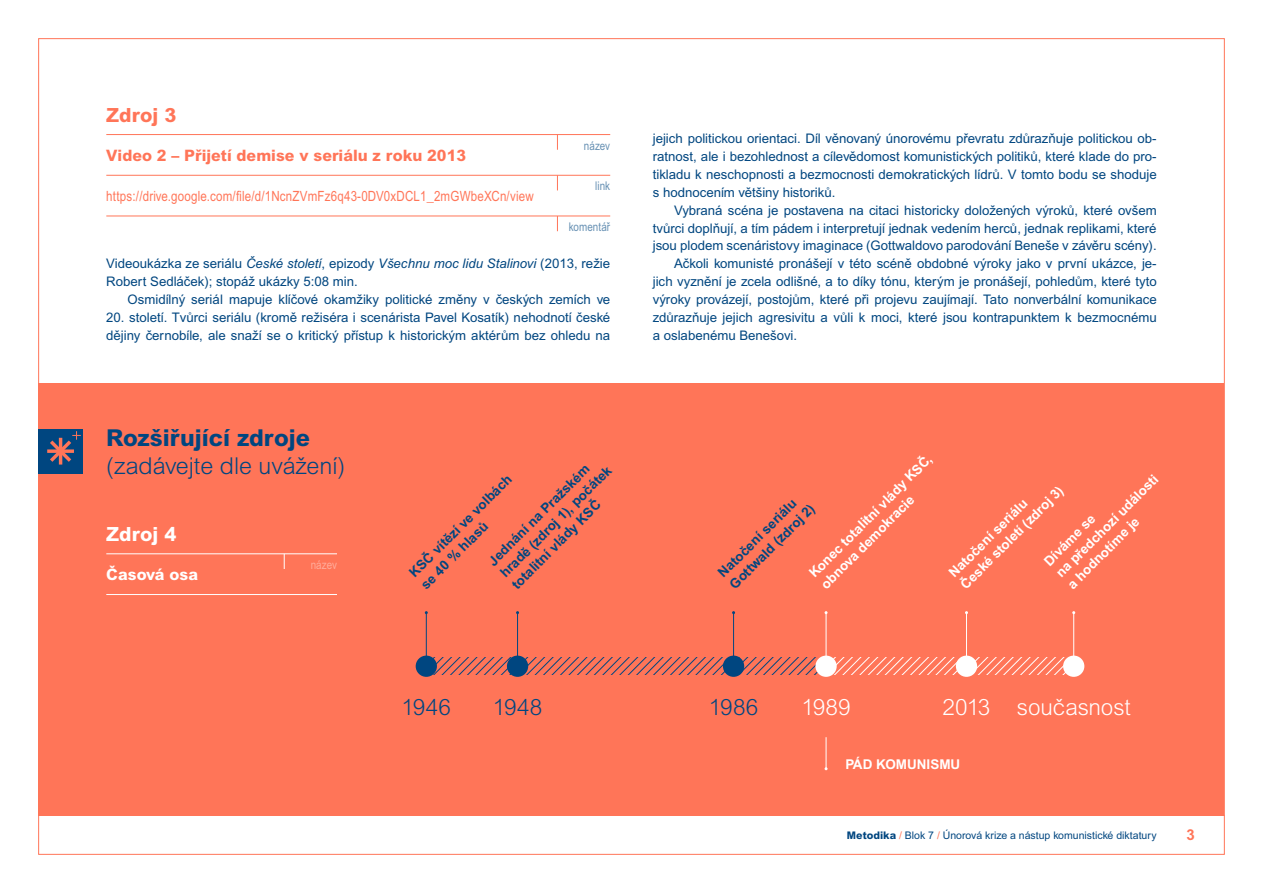
<style>
.page{position:relative;width:1263px;height:893px;background:#fff}
.page>*{position:absolute;margin:0;border:0;box-sizing:border-box;transform-origin:0 0}
.t1{font:300 23.25px "Arial MT Pro";color:#004680}
.t2{font:800 23.25px "Arial MT Pro";color:#004680}
.t3{font:300 22.5px "Arial MT Pro";letter-spacing:-.01em;color:#fff}
.t4{font:300 22.5px "Arial MT Pro";letter-spacing:.005em;color:#004680}
.t5{font:800 19.5px "Arial MT Pro";color:#ff7558}
.t6{font:800 19.5px "Arial MT Pro";color:#fff}
.t7{font:800 15.75px "Arial MT Pro";color:#ff7558}
.t8{font:800 15.75px "Arial MT Pro";color:#fff}
.t9{font:700 15px "Arial MT Pro";color:#ff7558}
.t10{font:14.1px "Arial Narrow MT Pro";letter-spacing:.015em;color:#ff7558}
.t11{font:700 13.5px/16.5px "Arial MT Pro";color:#fff}
.t12{font:700 13.5px/16.5px "Arial MT Pro";color:#004680}
.t13{font:13.2px/17.9px "Arial MT Pro";color:#004680}
.t14{font:12px "Arial Narrow MT Pro";letter-spacing:.01em;color:#6690b3}
.t15{font:12px "Arial Narrow MT Pro";letter-spacing:.005em;color:#ffac9b}
.t16{font:10.5px "Arial MT Pro";color:#004680}
.s1{font-style:italic}
.s2{font-weight:800}
.s3{color:#ff7558}
</style>
<div class="page">
<hr style="left:39px;top:815px;width:1186px;height:1px;background:#ff7558">
<div style="left:38px;top:383px;width:1186px;height:433px;background:#ff7558"></div>
<svg style="left:433px;top:658px;width:634px;height:17px"></svg>
<hr style="left:426px;top:613px;width:1px;height:53px;background:#004680">
<hr style="left:517px;top:613px;width:1px;height:52px;background:#004680">
<hr style="left:733px;top:613px;width:1px;height:52px;background:#004680">
<hr style="left:826px;top:613px;width:1px;height:52px;background:#fff">
<hr style="left:826px;top:737px;width:1px;height:32px;background:#fff">
<hr style="left:966px;top:613px;width:1px;height:52px;background:#fff">
<hr style="left:1073px;top:613px;width:1px;height:52px;background:#fff">
<div style="left:416px;top:656px;width:21px;height:21px;background:#004680;border-radius:50%"></div>
<div style="left:507px;top:656px;width:21px;height:21px;background:#004680;border-radius:50%"></div>
<div style="left:723px;top:656px;width:21px;height:21px;background:#004680;border-radius:50%"></div>
<div style="left:815px;top:656px;width:22px;height:21px;background:#fff;border-radius:50%"></div>
<div style="left:956px;top:656px;width:21px;height:21px;background:#fff;border-radius:50%"></div>
<div style="left:1063px;top:656px;width:21px;height:21px;background:#fff;border-radius:50%"></div>
<hr style="left:106px;top:553px;width:231px;height:1px;background:#fff">
<hr style="left:106px;top:594px;width:231px;height:1px;background:#fff">
<hr style="left:106px;top:216px;width:504px;height:1px;background:#ff7558">
<svg style="left:557px;top:217px;width:1px;height:14px"></svg>
<hr style="left:106px;top:175px;width:504px;height:1px;background:#ff7558">
<svg style="left:557px;top:175px;width:1px;height:15px"></svg>
<hr style="left:106px;top:134px;width:504px;height:1px;background:#ff7558">
<svg style="left:557px;top:135px;width:1px;height:15px"></svg>
<svg style="left:284px;top:554px;width:1px;height:15px"></svg>
<div style="left:38px;top:429px;width:45px;height:44px;background:#004680"></div>
<svg style="left:47px;top:431px;width:34px;height:34px"></svg>
<h3 class="t5" style="left:106px;top:103px;width:72px">Zdroj 3</h3>
<p class="t14" style="left:584px;top:138px;width:28px">název</p>
<p class="t13" style="left:653px;top:130px;width:505px;text-align:justify">jejich politickou orientaci. Díl věnovaný únorovému převratu zdůrazňuje politickou ob&shy;ratnost, ale i bezohlednost a cílevědomost komunistických politiků, které klade do pro&shy;tikladu k neschopnosti a bezmocnosti demokratických lídrů. V tomto bodu se shoduje s hodnocením většiny historiků.</p>
<p class="t13" style="left:674px;top:202px;width:484px">Vybraná scéna je postavena na citaci historicky doložených výroků, které ovšem</p>
<p class="t13" style="left:653px;top:220px;width:505px">tvůrci doplňují, a tím pádem i interpretují jednak vedením herců, jednak replikami, které</p>
<p class="t13" style="left:653px;top:238px;width:505px">jsou plodem scenáristovy imaginace (Gottwaldovo parodování Beneše v závěru scény).</p>
<p class="t13" style="left:674px;top:255px;width:484px">Ačkoli komunisté pronášejí v této scéně obdobné výroky jako v první ukázce, je-</p>
<p class="t13" style="left:653px;top:273px;width:505px">jich vyznění je zcela odlišné, a to díky tónu, kterým je pronášejí, pohledům, které tyto</p>
<p class="t13" style="left:653px;top:291px;width:505px">výroky provázejí, postojům, které při projevu zaujímají. Tato nonverbální komunikace</p>
<p class="t13" style="left:653px;top:309px;width:505px">zdůrazňuje jejich agresivitu a vůli k moci, které jsou kontrapunktem k bezmocnému</p>
<p class="t13" style="left:653px;top:327px;width:146px">a oslabenému Benešovi.</p>
<p class="t7" style="left:106px;top:146px;width:361px">Video 2 – Přijetí demise v seriálu z roku 2013</p>
<p class="t14" style="left:595px;top:179px;width:17px">link</p>
<p class="t10" style="left:106px;top:187px;width:429px">https://drive.google.com/file/d/1NcnZVmFz6q43-0DV0xDCL1_2mGWbeXCn/view</p>
<p class="t14" style="left:569px;top:219px;width:43px">komentář</p>
<p class="t13" style="left:106px;top:255px;width:505px">Videoukázka ze seriálu <span class="s1">České století</span>, epizody <span class="s1">Všechnu moc lidu Stalinovi</span> (2013, režie<br>Robert Sedláček); stopáž ukázky 5:08 min.</p>
<p class="t13" style="left:128px;top:291px;width:484px">Osmidílný seriál mapuje klíčové okamžiky politické změny v českých zemích ve</p>
<p class="t13" style="left:106px;top:309px;width:505px">20. století. Tvůrci seriálu (kromě režiséra i scenárista Pavel Kosatík) nehodnotí české dějiny černobíle, ale snaží se o kritický přístup k historickým aktérům bez ohledu na</p>
<h1 class="t2" style="left:106px;top:424px;width:205px">Rozšiřující zdroje</h1>
<h1 class="t1" style="left:106px;top:451px;width:241px">(zadávejte dle uvážení)</h1>
<h3 class="t6" style="left:106px;top:522px;width:72px">Zdroj 4</h3>
<p class="t8" style="left:106px;top:565px;width:93px">Časová osa</p>
<p class="t15" style="left:311px;top:557px;width:28px">název</p>
<p class="t12" style="left:485px;top:558px;width:153px;rotate:-45deg">JEDNÁNÍ NA PRAŽSKÉM<br>HRADĚ (ZDROJ 1), POČÁTEK<br>TOTALITNÍ VLÁDY KSČ</p>
<p class="t12" style="left:406px;top:569px;width:140px;rotate:-45deg">KSČ VÍTĚZÍ VE VOLBÁCH<br>SE 40 % HLASŮ</p>
<p class="t11" style="left:806px;top:569px;width:169px;rotate:-45deg">KONEC TOTALITNÍ VLÁDY KSČ,<br>OBNOVA DEMOKRACIE</p>
<p class="t12" style="left:715px;top:569px;width:115px;rotate:-45deg">NATOČENÍ SERIÁLU<br>GOTTWALD (ZDROJ 2)</p>
<p class="t11" style="left:1041px;top:558px;width:140px;rotate:-45deg">DÍVÁME SE<br>NA PŘEDCHOZÍ UDÁLOSTI<br>A HODNOTÍME JE</p>
<p class="t11" style="left:946px;top:569px;width:140px;rotate:-45deg">NATOČENÍ SERIÁLU<br>ČESKÉ STOLETÍ (ZDROJ 3)</p>
<h2 class="t4" style="left:402px;top:693px;width:51px">1946</h2>
<h2 class="t4" style="left:493px;top:693px;width:51px">1948</h2>
<h2 class="t4" style="left:709px;top:693px;width:51px">1986</h2>
<h2 class="t3" style="left:801px;top:693px;width:51px">1989</h2>
<h2 class="t3" style="left:942px;top:693px;width:189px">2013 současnost</h2>
<p class="t11" style="left:845px;top:757px;width:42px">PÁD KOM</p>
<p class="t11" style="left:907px;top:757px;width:55px">UNISMU</p>
<p class="t16" style="left:847px;top:829px;width:311px"><span class="s2">Metodika</span> <span class="s3">/</span> Blok 7 <span class="s3">/</span> Únorová krize a nástup komunistické diktatury</p>
<p class="t9" style="left:1186px;top:826px;width:10px">3</p>
</div>
